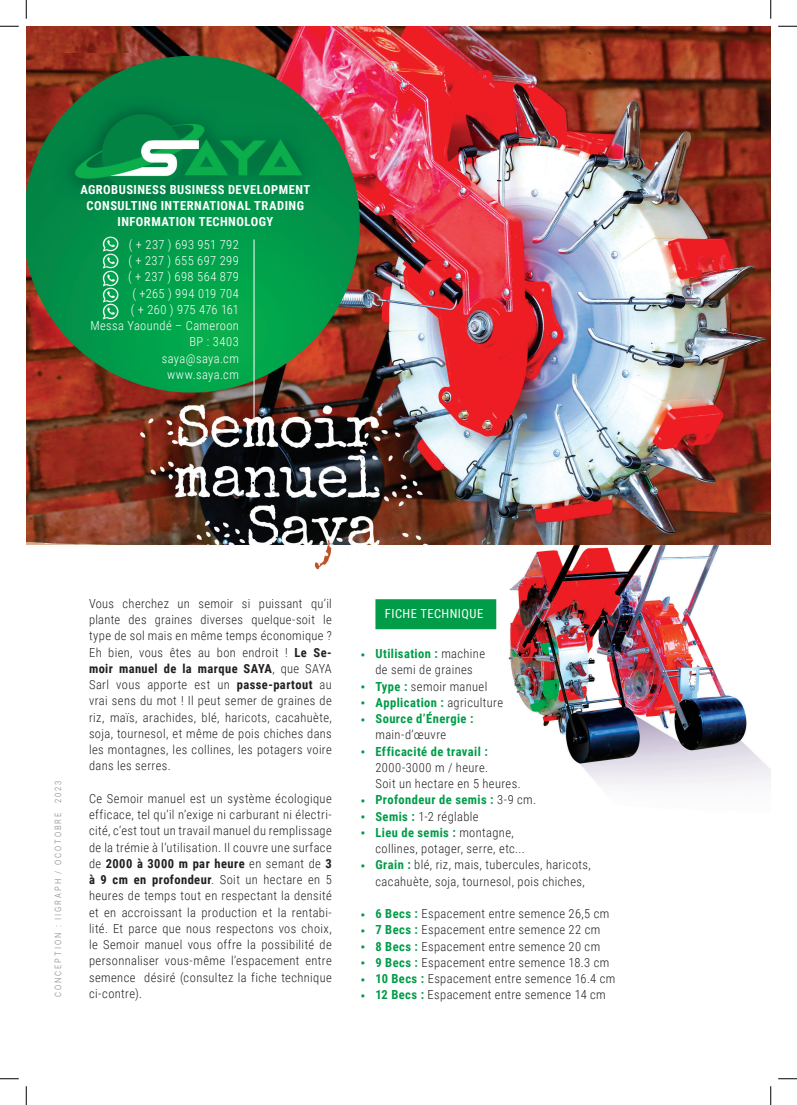
<style>
.page{position:relative;width:797px;height:1105px;background:#fff}
.page>*{position:absolute;margin:0;border:0;box-sizing:border-box;transform-origin:0 0}
.t1{font:300 12.5px/16.2px "Roboto Condensed";letter-spacing:.03em;color:#231f20;text-align:justify}
.t2{font:300 12.5px "Roboto Condensed";letter-spacing:.03em;color:#fff}
.t3{font:700 12.5px "Roboto Condensed";letter-spacing:.035em;color:#009c48}
.t4{font:700 12.5px "Roboto Condensed";letter-spacing:.035em;color:#fff}
.t5{font:12.5px "Roboto Condensed";letter-spacing:.035em;color:#fff}
.t6{font:300 8.75px "Roboto Condensed";letter-spacing:.225em;color:#7e8083}
.t7{font:8.75px "Avenir";color:#009c48}
.s1{font-weight:700}
.s2{font-weight:300;color:#231f20}
.s3{font-weight:700;color:#009c48}
</style>
<div class="page">
<img style="left:26px;top:26px;width:744px;height:760px">
<div style="left:73px;top:574px;width:270px;height:456px;background:#fff"></div>
<img style="left:103px;top:236px;width:16px;height:84px">
<div style="left:375px;top:599px;width:121px;height:30px;background:#009c48"></div>
<hr style="left:254px;top:239px;width:1px;height:181px;background:#fff">
<svg style="left:0;top:25px;width:19px;height:2px"></svg>
<svg style="left:778px;top:25px;width:19px;height:2px"></svg>
<svg style="left:0;top:1078px;width:19px;height:1px"></svg>
<svg style="left:778px;top:1078px;width:19px;height:1px"></svg>
<svg style="left:25px;top:0;width:2px;height:19px"></svg>
<svg style="left:25px;top:1086px;width:2px;height:19px"></svg>
<svg style="left:770px;top:0;width:1px;height:19px"></svg>
<svg style="left:770px;top:1086px;width:1px;height:19px"></svg>
<p class="t4" style="left:80px;top:180px;width:231px">AGROBUSINESS BUSINESS DEVELOPMENT</p>
<p class="t4" style="left:87px;top:197px;width:219px">CONSULTING INTERNATIONAL TRADING</p>
<p class="t4" style="left:118px;top:213px;width:157px">INFORMATION TECHNOLOGY</p>
<p class="t2" style="left:129px;top:236px;width:112px">( + 237 ) 693 951 792</p>
<p class="t2" style="left:128px;top:252px;width:112px">( + 237 ) 655 697 299</p>
<p class="t2" style="left:128px;top:268px;width:112px">( + 237 ) 698 564 879</p>
<p class="t2" style="left:132px;top:284px;width:108px">( +265 ) 994 019 704</p>
<p class="t2" style="left:131px;top:301px;width:110px">( + 260 ) 975 476 161</p>
<p class="t2" style="left:90px;top:317px;width:150px">Messa Yaoundé – Cameroon</p>
<p class="t2" style="left:189px;top:333px;width:51px">BP : 3403</p>
<p class="t2" style="left:162px;top:349px;width:79px">saya@saya.cm</p>
<p class="t2" style="left:167px;top:366px;width:73px">www.saya.cm</p>
<p class="t6" style="left:52px;top:997px;width:219px;rotate:-90deg">CONCEPTION : IIGRAPH / OCOTOBRE 2023</p>
<p class="t1" style="left:89px;top:595px;width:244px">Vous cherchez un semoir si puissant qu’il plante des graines diverses quelque-soit le type de sol mais en même temps économique ?<br>Eh bien, vous êtes au bon endroit ! <span class="s1">Le Se&shy;moir manuel de la marque SAYA</span>, que SAYA Sarl vous apporte est un <span class="s1">passe-partout</span> au vrai sens du mot ! Il peut semer de graines de riz, maïs, arachides, blé, haricots, cacahuète, soja, tournesol, et même de pois chiches dans les montagnes, les collines, les potagers voire dans les serres.</p>
<p class="t1" style="left:89px;top:790px;width:244px">Ce Semoir manuel est un système écologique efficace, tel qu’il n’exige ni carburant ni électri&shy;cité, c’est tout un travail manuel du remplissage de la trémie à l’utilisation. Il couvre une surface de <span class="s1">2000 à 3000 m par heure</span> en semant de <span class="s1">3 à 9 cm en profondeur</span>. Soit un hectare en 5 heures de temps tout en respectant la densité et en accroissant la production et la rentabi&shy;lité. Et parce que nous respectons vos choix, le Semoir manuel vous offre la possibilité de personnaliser vous-même l’espacement entre semence désiré (consultez la fiche technique ci-contre).</p>
<p class="t7" style="left:361px;top:649px;width:6px">•</p>
<p class="t7" style="left:361px;top:682px;width:6px">•</p>
<p class="t7" style="left:361px;top:698px;width:6px">•</p>
<p class="t7" style="left:361px;top:714px;width:6px">•</p>
<p class="t7" style="left:361px;top:747px;width:6px">•</p>
<p class="t7" style="left:361px;top:796px;width:6px">•</p>
<p class="t7" style="left:361px;top:812px;width:6px">•</p>
<p class="t7" style="left:361px;top:828px;width:6px">•</p>
<p class="t7" style="left:361px;top:861px;width:6px">•</p>
<p class="t7" style="left:361px;top:909px;width:6px">•</p>
<p class="t7" style="left:361px;top:926px;width:6px">•</p>
<p class="t7" style="left:361px;top:942px;width:6px">•</p>
<p class="t7" style="left:361px;top:958px;width:6px">•</p>
<p class="t7" style="left:361px;top:974px;width:6px">•</p>
<p class="t7" style="left:361px;top:991px;width:6px">•</p>
<p class="t5" style="left:385px;top:605px;width:100px">FICHE TECHNIQUE</p>
<p class="t3" style="left:375px;top:645px;width:111px">Utilisation : <span class="s2">machine</span></p>
<p class="t1" style="left:375px;top:661px;width:99px">de semi de graines</p>
<p class="t1" style="left:375px;top:677px;width:113px"><span class="s3">Type :</span> semoir manuel</p>
<p class="t3" style="left:375px;top:693px;width:129px">Application : <span class="s2">agriculture</span></p>
<p class="t3" style="left:375px;top:710px;width:100px">Source d’Énergie :</p>
<p class="t1" style="left:375px;top:726px;width:72px">main-d’œuvre</p>
<p class="t3" style="left:375px;top:742px;width:114px">Efficacité de travail :</p>
<p class="t1" style="left:375px;top:759px;width:114px">2000-3000 m / heure.</p>
<p class="t1" style="left:375px;top:775px;width:147px">Soit un hectare en 5 heures.</p>
<p class="t3" style="left:375px;top:791px;width:162px">Profondeur de semis : <span class="s2">3-9 cm.</span></p>
<p class="t1" style="left:375px;top:807px;width:105px"><span class="s3">Semis :</span> 1-2 réglable</p>
<p class="t3" style="left:375px;top:823px;width:140px">Lieu de semis : <span class="s2">montagne,</span></p>
<p class="t1" style="left:375px;top:840px;width:151px">collines, potager, serre, etc...</p>
<p class="t1" style="left:375px;top:856px;width:217px"><span class="s3">Grain :</span> blé, riz, mais, tubercules, haricots,</p>
<p class="t1" style="left:375px;top:872px;width:211px">cacahuète, soja, tournesol, pois chiches,</p>
<p class="t1" style="left:375px;top:905px;width:235px"><span class="s3">6 Becs :</span> Espacement entre semence 26,5 cm</p>
<p class="t1" style="left:375px;top:921px;width:226px"><span class="s3">7 Becs :</span> Espacement entre semence 22 cm</p>
<p class="t1" style="left:375px;top:937px;width:226px"><span class="s3">8 Becs :</span> Espacement entre semence 20 cm</p>
<p class="t1" style="left:375px;top:954px;width:235px"><span class="s3">9 Becs :</span> Espacement entre semence 18.3 cm</p>
<p class="t1" style="left:375px;top:970px;width:241px"><span class="s3">10 Becs :</span> Espacement entre semence 16.4 cm</p>
<p class="t1" style="left:375px;top:986px;width:232px"><span class="s3">12 Becs :</span> Espacement entre semence 14 cm</p>
</div>
